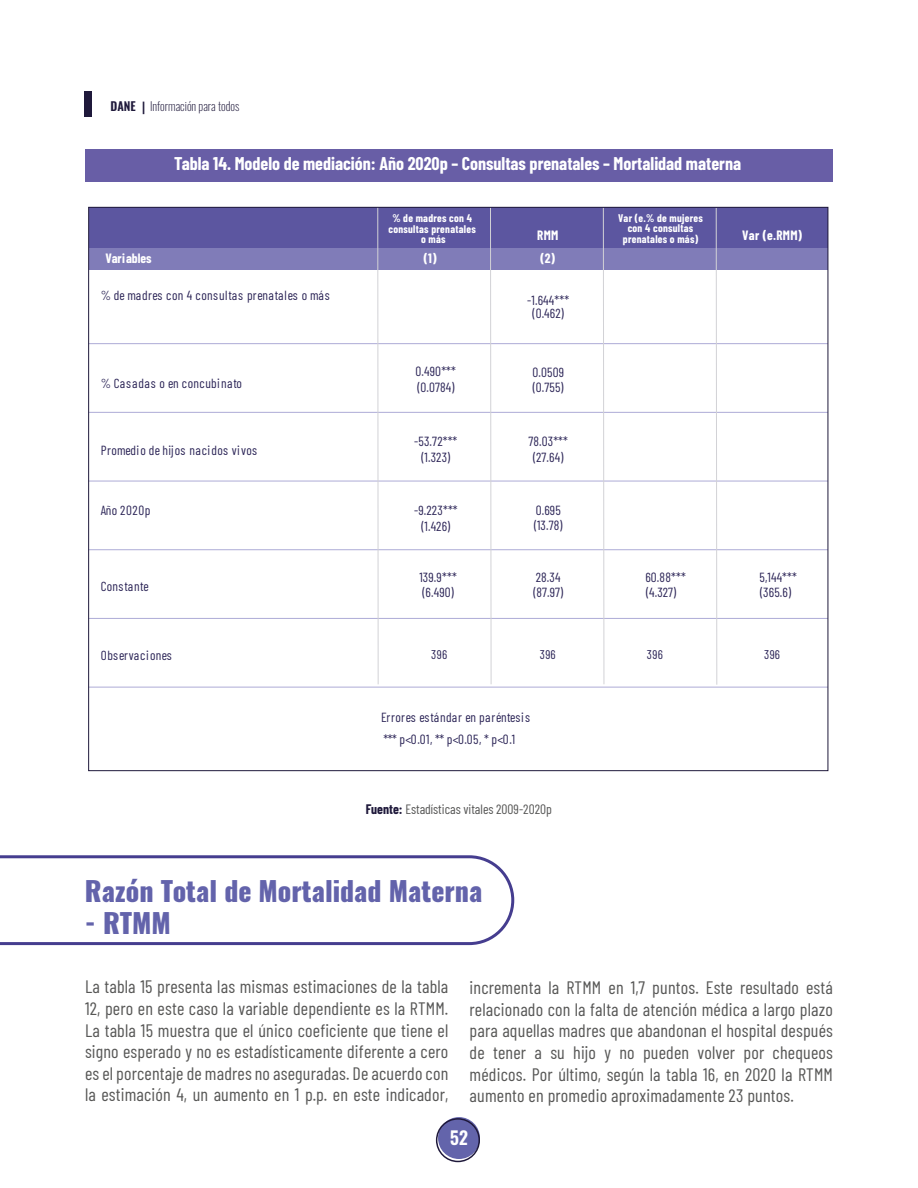
<style>
.page{position:relative;width:918px;height:1188px;background:#fff}
.page>*{position:absolute;margin:0;border:0;box-sizing:border-box;transform-origin:0 0}
.t1{font:800 27px "Oswald";color:#6363ab}
.t2{font:18px/21.6px "Barlow Condensed";letter-spacing:.01em;color:#575756;text-align:justify}
.t3{font:700 18px "Barlow Condensed";color:#fff}
.t4{font:600 18px "Oswald";color:#fff}
.t5{font:13.5px "Barlow Condensed";color:#575756}
.t6{font:13.2px/14.9px "Barlow Condensed";letter-spacing:.02em;color:#2c2557}
.t7{font:700 13.2px "Barlow Condensed";letter-spacing:.02em;color:#fff}
.t8{font:700 13.2px "Barlow Condensed";color:#fff}
.t9{font:13.2px "Barlow Condensed";letter-spacing:.04em;color:#2c2557}
.t10{font:12.6px "Barlow Condensed";letter-spacing:.025em;color:#2c2557}
.t11{font:200 12px "Oswald";color:#1f193b}
.t12{font:700 10.8px/10.2px "Barlow Condensed";letter-spacing:.025em;color:#fff;text-align:center}
.s1{font-weight:600}
.s2{font-family:"Acumin Variable Concept";font-weight:400}
.s3{font-weight:700;color:#1f193b}
</style>
<div class="page">
<div style="left:85px;top:91px;width:7px;height:26px;background:#1f193b"></div>
<div style="left:438px;top:1117px;width:42px;height:42px;background:#6364ab;border-radius:50%"></div>
<div style="left:436px;top:1118px;width:44px;height:44px;border:2px solid #1f193b;border-radius:50%"></div>
<div style="left:85px;top:149px;width:748px;height:32px;background:#685ea6"></div>
<div style="left:90px;top:247px;width:738px;height:22px;background:#807cb8"></div>
<div style="left:89px;top:207px;width:739px;height:41px;background:#5c56a0"></div>
<hr style="left:89px;top:687px;width:739px;height:1px;background:#adabd6">
<hr style="left:89px;top:618px;width:739px;height:1px;background:#adabd6">
<hr style="left:89px;top:549px;width:739px;height:1px;background:#adabd6">
<hr style="left:89px;top:481px;width:739px;height:1px;background:#adabd6">
<hr style="left:89px;top:412px;width:739px;height:1px;background:#adabd6">
<hr style="left:89px;top:343px;width:739px;height:1px;background:#adabd6">
<svg style="left:603px;top:209px;width:2px;height:475px"></svg>
<svg style="left:716px;top:209px;width:1px;height:476px"></svg>
<svg style="left:490px;top:209px;width:2px;height:475px"></svg>
<hr style="left:377px;top:207px;width:1px;height:477px;background:#d2d2d6">
<svg style="left:0;top:855px;width:514px;height:90px"></svg>
<p class="t11" style="left:111px;top:95px;width:130px"><span class="s1">DANE</span> <span class="s2">|</span> Información para todos</p>
<p class="t3" style="left:174px;top:151px;width:568px">Tabla 14. Modelo de mediación: Año 2020p – Consultas prenatales – Mortalidad materna</p>
<p class="t12" style="left:388px;top:213px;width:89px">% de madres con 4 consultas prenatales o más</p>
<p class="t12" style="left:618px;top:213px;width:86px">Var (e.% de mujeres con 4 consultas prenatales o más)</p>
<p class="t7" style="left:537px;top:226px;width:23px">RMM</p>
<p class="t7" style="left:742px;top:226px;width:61px">Var (e.RMM)</p>
<p class="t8" style="left:106px;top:249px;width:48px">Variables</p>
<p class="t7" style="left:424px;top:249px;width:14px">(1)</p>
<p class="t7" style="left:540px;top:249px;width:16px">(2)</p>
<p class="t6" style="left:101px;top:286px;width:231px">% de madres con 4 consultas prenatales o más</p>
<p class="t6" style="left:527px;top:292px;width:43px;line-height:13.5px;text-align:center">-1.644*** (0.462)</p>
<p class="t6" style="left:101px;top:375px;width:143px">% Casadas o en concubinato</p>
<p class="t6" style="left:416px;top:363px;width:42px;line-height:15.9px">0.490*** (0.0784)</p>
<p class="t6" style="left:532px;top:363px;width:33px">0.0509 (0.755)</p>
<p class="t6" style="left:101px;top:442px;width:158px">Promedio de hijos nacidos vivos</p>
<p class="t6" style="left:414px;top:433px;width:45px;line-height:15.6px;text-align:center">-53.72*** (1.323)</p>
<p class="t6" style="left:528px;top:433px;width:41px;line-height:16px;text-align:center">78.03*** (27.64)</p>
<p class="t9" style="left:101px;top:501px;width:51px">Año 2020p</p>
<p class="t6" style="left:414px;top:501px;width:45px;line-height:15.9px;text-align:center">-9.223*** (1.426)</p>
<p class="t6" style="left:534px;top:502px;width:30px;line-height:14.2px">0.695 (13.78)</p>
<p class="t6" style="left:101px;top:578px;width:49px">Constante</p>
<p class="t6" style="left:419px;top:569px;width:39px">139.9*** (6.490)</p>
<p class="t6" style="left:533px;top:569px;width:31px">28.34 (87.97)</p>
<p class="t6" style="left:645px;top:569px;width:42px">60.88*** (4.327)</p>
<p class="t6" style="left:759px;top:569px;width:39px">5,144*** (365.6)</p>
<p class="t6" style="left:101px;top:647px;width:72px">Observaciones</p>
<p class="t10" style="left:431px;top:645px;width:18px">396</p>
<p class="t10" style="left:540px;top:645px;width:18px">396</p>
<p class="t10" style="left:647px;top:645px;width:18px">396</p>
<p class="t10" style="left:764px;top:645px;width:18px">396</p>
<p class="t6" style="left:381px;top:709px;width:150px">Errores estándar en paréntesis</p>
<p class="t6" style="left:383px;top:731px;width:133px">*** p&lt;0.01, ** p&lt;0.05, * p&lt;0.1</p>
<p class="t5" style="left:366px;top:799px;width:188px"><span class="s3">Fuente:</span> Estadísticas vitales 2009-2020p</p>
<h1 class="t1" style="left:85px;top:872px;width:399px">Razón Total de Mortalidad Materna</h1>
<h1 class="t1" style="left:85px;top:904px;width:88px">- RTMM</h1>
<p class="t2" style="left:85px;top:975px;width:365px">La tabla 15 presenta las mismas estimaciones de la tabla 12, pero en este caso la variable dependiente es la RTMM.<br>La tabla 15 muestra que el único coeficiente que tiene el signo esperado y no es estadísticamente diferente a cero es el porcentaje de madres no aseguradas. De acuerdo con la estimación 4, un aumento en 1 p.p. en este indicador,</p>
<p class="t2" style="left:470px;top:976px;width:365px">incrementa la RTMM en 1,7 puntos. Este resultado está relacionado con la falta de atención médica a largo plazo para aquellas madres que abandonan el hospital después de tener a su hijo y no pueden volver por chequeos médicos. Por último, según la tabla 16, en 2020 la RTMM aumento en promedio aproximadamente 23 puntos.</p>
<p class="t4" style="left:450px;top:1125px;width:20px">52</p>
</div>
